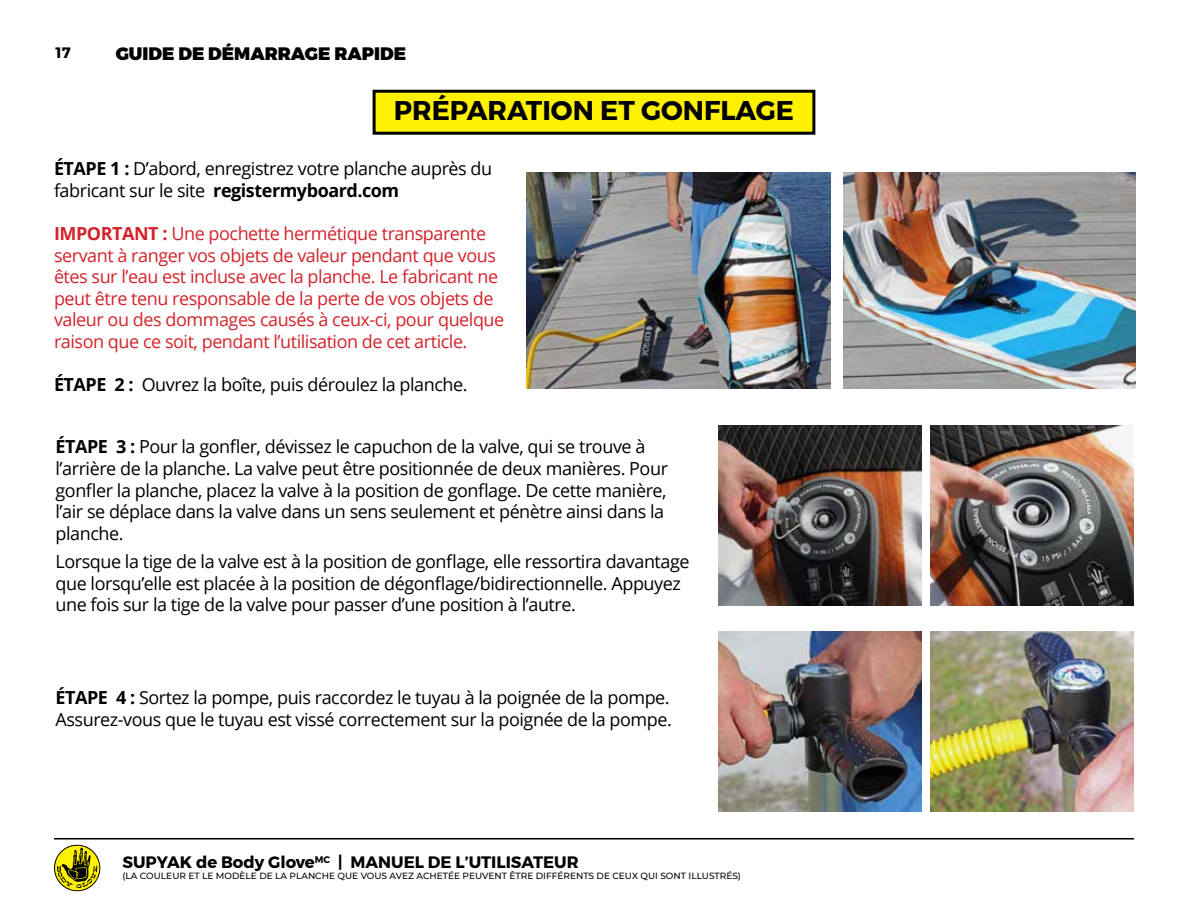
<style>
.page{position:relative;width:1188px;height:918px;background:#fff}
.page>*{position:absolute;margin:0;border:0;box-sizing:border-box;transform-origin:0 0}
.t1{font:700 27px "Montserrat";color:#000}
.t2{font:18px/21.6px "Open Sans";letter-spacing:-.025em;color:#000}
.t3{font:18px/21.6px "Open Sans";letter-spacing:-.025em;color:#d2232a}
.t4{font:900 18px "Montserrat";color:#000}
.t5{font:700 16.5px "Montserrat";color:#000}
.t6{font:700 15px "Montserrat";color:#000}
.t7{font:500 9px "Montserrat";color:#000}
.s1{font-weight:700}
</style>
<div class="page">
<hr style="left:54px;top:838px;width:1080px;height:2px;background:#000">
<svg style="left:54px;top:844px;width:47px;height:48px"></svg>
<div style="left:374px;top:91px;width:440px;height:42px;background:#fff200"></div>
<div style="left:373px;top:90px;width:442px;height:45px;border:3px solid #000"></div>
<img style="left:843px;top:172px;width:293px;height:216px">
<img style="left:527px;top:172px;width:304px;height:216px">
<img style="left:930px;top:426px;width:204px;height:179px">
<img style="left:718px;top:426px;width:204px;height:179px">
<img style="left:930px;top:632px;width:204px;height:179px">
<img style="left:718px;top:632px;width:204px;height:179px">
<p class="t6" style="left:56px;top:44px;width:17px">17</p>
<p class="t4" style="left:116px;top:43px;width:292px">GUIDE DE DÉMARRAGE RAPIDE</p>
<h1 class="t1" style="left:394px;top:94px;width:402px">PRÉPARATION ET GONFLAGE</h1>
<p class="t2" style="left:54px;top:157px;width:440px"><span class="s1">ÉTAPE 1 :</span> D’abord, enregistrez votre planche auprès du fabricant sur le site <span class="s1">registermyboard.com</span></p>
<p class="t3" style="left:54px;top:222px;width:452px"><span class="s1">IMPORTANT :</span> Une pochette hermétique transparente servant à ranger vos objets de valeur pendant que vous êtes sur l’eau est incluse avec la planche. Le fabricant ne peut être tenu responsable de la perte de vos objets de valeur ou des dommages causés à ceux-ci, pour quelque raison que ce soit, pendant l’utilisation de cet article.</p>
<p class="t2" style="left:54px;top:373px;width:415px"><span class="s1">ÉTAPE 2 :</span> Ouvrez la boîte, puis déroulez la planche.</p>
<p class="t2" style="left:56px;top:436px;width:614px"><span class="s1">ÉTAPE 3 :</span> Pour la gonfler, dévissez le capuchon de la valve, qui se trouve à l’arrière de la planche. La valve peut être positionnée de deux manières. Pour gonfler la planche, placez la valve à la position de gonflage. De cette manière, l’air se déplace dans la valve dans un sens seulement et pénètre ainsi dans la planche.</p>
<p class="t2" style="left:56px;top:550px;width:636px">Lorsque la tige de la valve est à la position de gonflage, elle ressortira davantage que lorsqu’elle est placée à la position de dégonflage/bidirectionnelle. Appuyez une fois sur la tige de la valve pour passer d’une position à l’autre.</p>
<p class="t2" style="left:56px;top:686px;width:618px"><span class="s1">ÉTAPE 4 :</span> Sortez la pompe, puis raccordez le tuyau à la poignée de la pompe.<br>Assurez-vous que le tuyau est vissé correctement sur la poignée de la pompe.</p>
<p class="t5" style="left:123px;top:852px;width:458px">SUPYAK de Body Glove<sup>MC</sup> | MANUEL DE L’UTILISATEUR</p>
<p class="t7" style="left:123px;top:869px;width:620px">(LA COULEUR ET LE MODÈLE DE LA PLANCHE QUE VOUS AVEZ ACHETÉE PEUVENT ÊTRE DIFFÉRENTS DE CEUX QUI SONT ILLUSTRÉS)</p>
</div>
